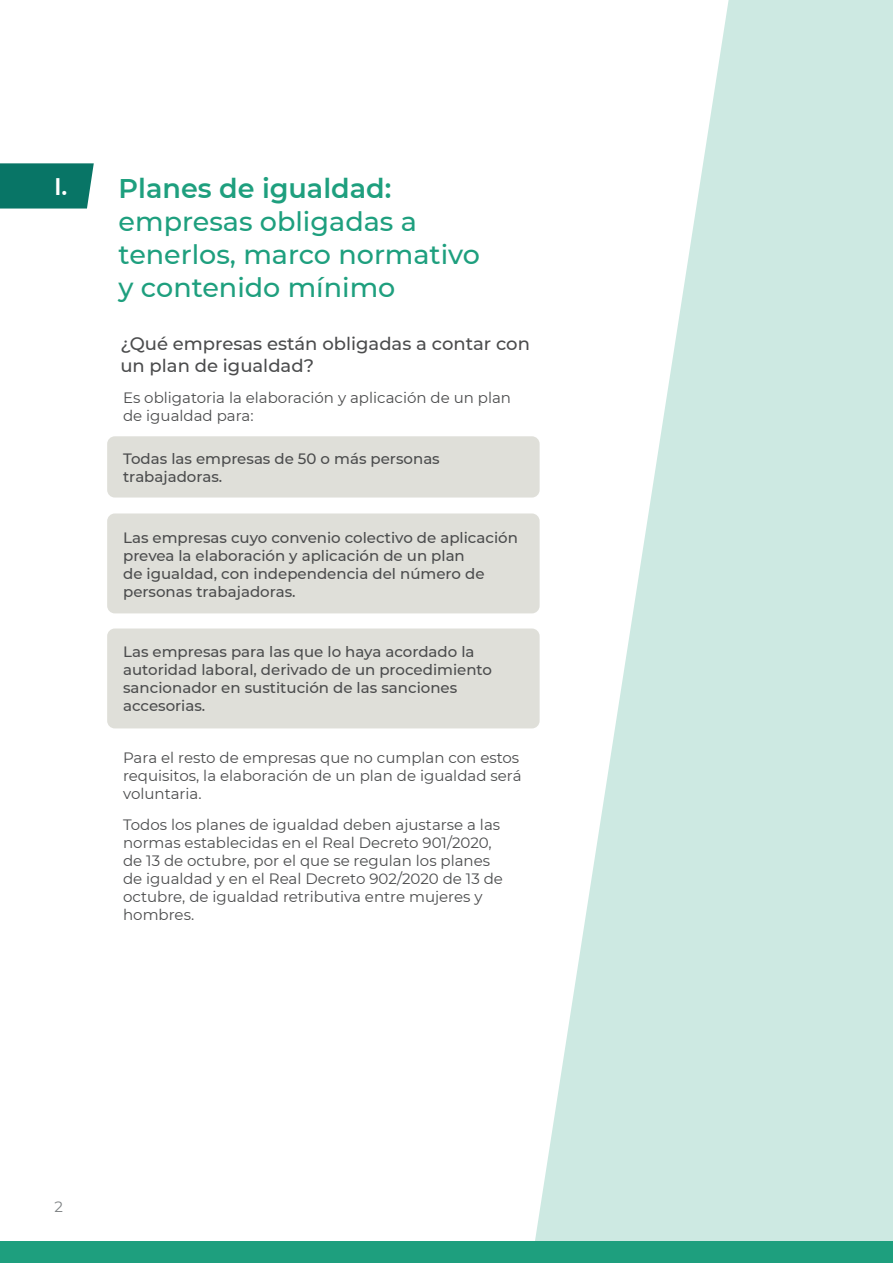
<style>
.page{position:relative;width:893px;height:1263px;background:#fff}
.page>*{position:absolute;margin:0;border:0;box-sizing:border-box;transform-origin:0 0}
.t1{font:500 27px/33px "Montserrat";color:#1e9f7e}
.t2{font:600 24px "Montserrat";color:#fff}
.t3{font:500 18px/21.6px "Montserrat";color:#4b4c4d}
.t4{font:15px/18px "Montserrat";color:#4b4c4d}
.t5{font:500 15px/18px "Montserrat";color:#4b4c4d}
.t6{font:15px "Montserrat";color:#7d8183}
.s1{font-weight:600}
</style>
<div class="page">
<svg style="left:532px;top:0;width:361px;height:1242px;fill:#cde9e2"></svg>
<div style="left:107px;top:436px;width:433px;height:61px;background:#dfdfd9;border-radius:8px"></div>
<div style="left:107px;top:513px;width:433px;height:100px;background:#dfdfd9;border-radius:8px"></div>
<div style="left:107px;top:628px;width:433px;height:100px;background:#dfdfd9;border-radius:8px"></div>
<div style="left:0;top:1242px;width:893px;height:21px;background:#1e9f7e"></div>
<svg style="left:0;top:163px;width:94px;height:46px;background:#157c6e"></svg>
<p class="t2" style="left:54px;top:170px;width:15px">I.</p>
<p class="t1" style="left:119px;top:171px;width:363px"><span class="s1">Planes de igualdad: </span>empresas obligadas a tenerlos, marco normativo y contenido mínimo</p>
<p class="t3" style="left:120px;top:332px;width:411px">¿Qué empresas están obligadas a contar con un plan de igualdad?</p>
<p class="t4" style="left:123px;top:388px;width:389px">Es obligatoria la elaboración y aplicación de un plan de igualdad para:</p>
<p class="t5" style="left:123px;top:449px;width:318px">Todas las empresas de 50 o más personas trabajadoras.</p>
<p class="t5" style="left:123px;top:528px;width:396px">Las empresas cuyo convenio colectivo de aplicación prevea la elaboración y aplicación de un plan<br>de igualdad, con independencia del número de personas trabajadoras.</p>
<p class="t5" style="left:123px;top:642px;width:370px">Las empresas para las que lo haya acordado la autoridad laboral, derivado de un procedimiento sancionador en sustitución de las sanciones accesorias.</p>
<p class="t4" style="left:123px;top:748px;width:400px">Para el resto de empresas que no cumplan con estos requisitos, la elaboración de un plan de igualdad será voluntaria.</p>
<p class="t4" style="left:123px;top:815px;width:381px">Todos los planes de igualdad deben ajustarse a las normas establecidas en el Real Decreto 901/2020, de 13 de octubre, por el que se regulan los planes de igualdad y en el Real Decreto 902/2020 de 13 de octubre, de igualdad retributiva entre mujeres y hombres.</p>
<p class="t6" style="left:55px;top:1196px;width:10px">2</p>
</div>
